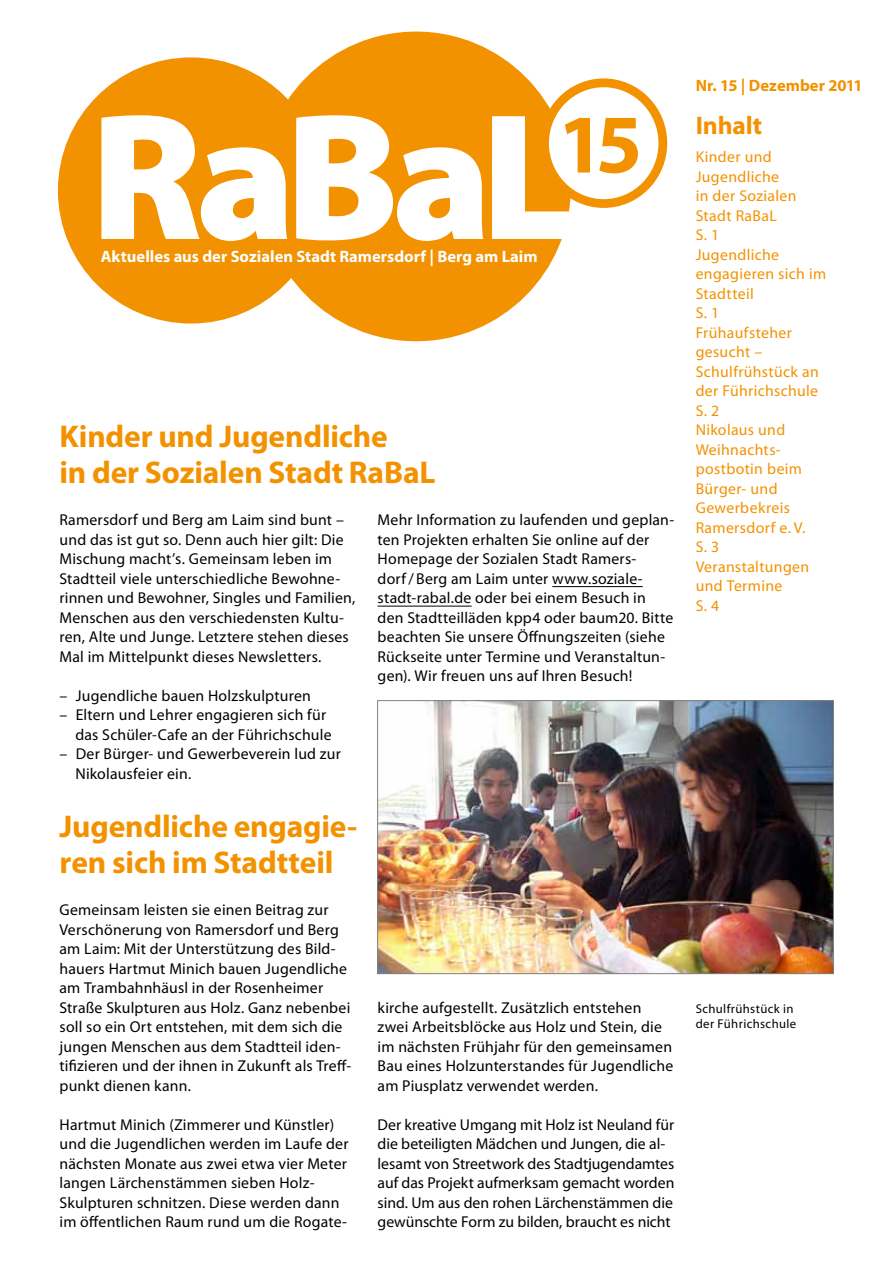
<style>
.page{position:relative;width:893px;height:1263px;background:#fff}
.page>*{position:absolute;margin:0;border:0;box-sizing:border-box;transform-origin:0 0}
.t1{font:700 84px "Myriad Pro";color:#f39200}
.t2{font:700 31.5px/36px "Myriad Pro";letter-spacing:-.005em;color:#f39200}
.t3{font:700 25.5px "Myriad Pro";letter-spacing:-.005em;color:#f39200}
.t4{font:700 16.5px "Myriad Pro";color:#fff}
.t5{font:700 16.5px "Myriad Pro";color:#f39200}
.t6{font:15.75px/19.5px "Myriad Pro";letter-spacing:.01em;color:#000}
.t7{font:15.75px/19.5px "Myriad Pro";letter-spacing:.025em;color:#f39200}
.t8{font:12.75px/15px "Myriad Pro";letter-spacing:.03em;color:#000}
</style>
<div class="page">
<div style="left:58px;top:57px;width:266px;height:267px;background:#f39200;border-radius:50%"></div>
<div style="left:261px;top:32px;width:310px;height:309px;background:#f39200;border-radius:50%"></div>
<svg style="left:101px;top:115px;width:186px;height:126px"></svg>
<svg style="left:296px;top:115px;width:187px;height:126px"></svg>
<svg style="left:492px;top:78px;width:175px;height:161px"></svg>
<img style="left:379px;top:702px;width:453px;height:270px">
<div style="left:377px;top:700px;width:457px;height:274px;border:1px solid #808080"></div>
<hr style="left:552px;top:586px;width:91px;height:1px;background:#000">
<hr style="left:378px;top:606px;width:94px;height:1px;background:#000">
<h1 class="t1" style="left:558px;top:89px;width:86px">15</h1>
<p class="t4" style="left:101px;top:246px;width:438px">Aktuelles aus der Sozialen Stadt Ramersdorf | Berg am Laim</p>
<h2 class="t2" style="left:60px;top:417px;width:377px">Kinder und Jugendliche<br>in der Sozialen Stadt RaBaL</h2>
<p class="t6" style="left:60px;top:510px;width:297px">Ramersdorf und Berg am Laim sind bunt – und das ist gut so. Denn auch hier gilt: Die Mischung macht’s. Gemeinsam leben im Stadtteil viele unterschiedliche Bewohne&shy;rinnen und Bewohner, Singles und Familien, Menschen aus den verschiedensten Kultu&shy;ren, Alte und Junge. Letztere stehen dieses Mal im Mittelpunkt dieses Newsletters.</p>
<p class="t6" style="left:60px;top:685px;width:253px">– Jugendliche bauen Holzskulpturen</p>
<p class="t6" style="left:76px;top:705px;width:258px;text-indent:-16px">– Eltern und Lehrer engagieren sich für das Schüler-Cafe an der Führichschule</p>
<p class="t6" style="left:75px;top:744px;width:267px;text-indent:-16px">– Der Bürger- und Gewerbeverein lud zur<br>Nikolausfeier ein.</p>
<h2 class="t2" style="left:60px;top:807px;width:299px">Jugendliche engagie&shy;ren sich im Stadtteil</h2>
<p class="t6" style="left:60px;top:900px;width:293px">Gemeinsam leisten sie einen Beitrag zur Verschönerung von Ramersdorf und Berg am Laim: Mit der Unterstützung des Bild&shy;hauers Hartmut Minich bauen Jugendliche am Trambahnhäusl in der Rosenheimer Straße Skulpturen aus Holz. Ganz nebenbei soll so ein Ort entstehen, mit dem sich die jungen Menschen aus dem Stadtteil iden&shy;tifizieren und der ihnen in Zukunft als Treff&shy;punkt dienen kann.</p>
<p class="t6" style="left:60px;top:1114px;width:290px">Hartmut Minich (Zimmerer und Künstler) und die Jugendlichen werden im Laufe der nächsten Monate aus zwei etwa vier Meter langen Lärchenstämmen sieben Holz-Skulpturen schnitzen. Diese werden dann im öffentlichen Raum rund um die Rogate-</p>
<p class="t6" style="left:378px;top:510px;width:298px">Mehr Information zu laufenden und geplan&shy;ten Projekten erhalten Sie online auf der Homepage der Sozialen Stadt Ramers&shy;dorf/ Berg am Laim unter www.soziale&shy;stadt-rabal.de oder bei einem Besuch in den Stadtteilläden kpp4 oder baum20. Bitte beachten Sie unsere Öffnungszeiten (siehe Rückseite unter Termine und Veranstaltun&shy;gen). Wir freuen uns auf Ihren Besuch!</p>
<p class="t6" style="left:378px;top:997px;width:297px">kirche aufgestellt. Zusätzlich entstehen zwei Arbeitsblöcke aus Holz und Stein, die im nächsten Frühjahr für den gemeinsamen Bau eines Holzunterstandes für Jugendliche am Piusplatz verwendet werden.</p>
<p class="t6" style="left:378px;top:1114px;width:298px">Der kreative Umgang mit Holz ist Neuland für die beteiligten Mädchen und Jungen, die al&shy;lesamt von Streetwork des Stadtjugendamtes auf das Projekt aufmerksam gemacht worden sind. Um aus den rohen Lärchenstämmen die gewünschte Form zu bilden, braucht es nicht</p>
<p class="t5" style="left:696px;top:75px;width:168px">Nr. 15 | Dezember 2011</p>
<h3 class="t3" style="left:696px;top:109px;width:68px">Inhalt</h3>
<p class="t7" style="left:696px;top:147px;width:132px">Kinder und<br>Jugendliche<br>in der Sozialen<br>Stadt RaBaL<br>S. 1<br>Jugendliche engagieren sich im<br>Stadtteil<br>S. 1<br>Frühaufsteher gesucht –<br>Schulfrühstück an der Führichschule<br>S. 2<br>Nikolaus und<br>Weihnachts&shy;postbotin beim<br>Bürger- und<br>Gewerbekreis<br>Ramersdorf e. V.<br>S. 3<br>Veranstaltungen und Termine<br>S. 4</p>
<p class="t8" style="left:696px;top:1001px;width:102px">Schulfrühstück in der Führichschule</p>
</div>
